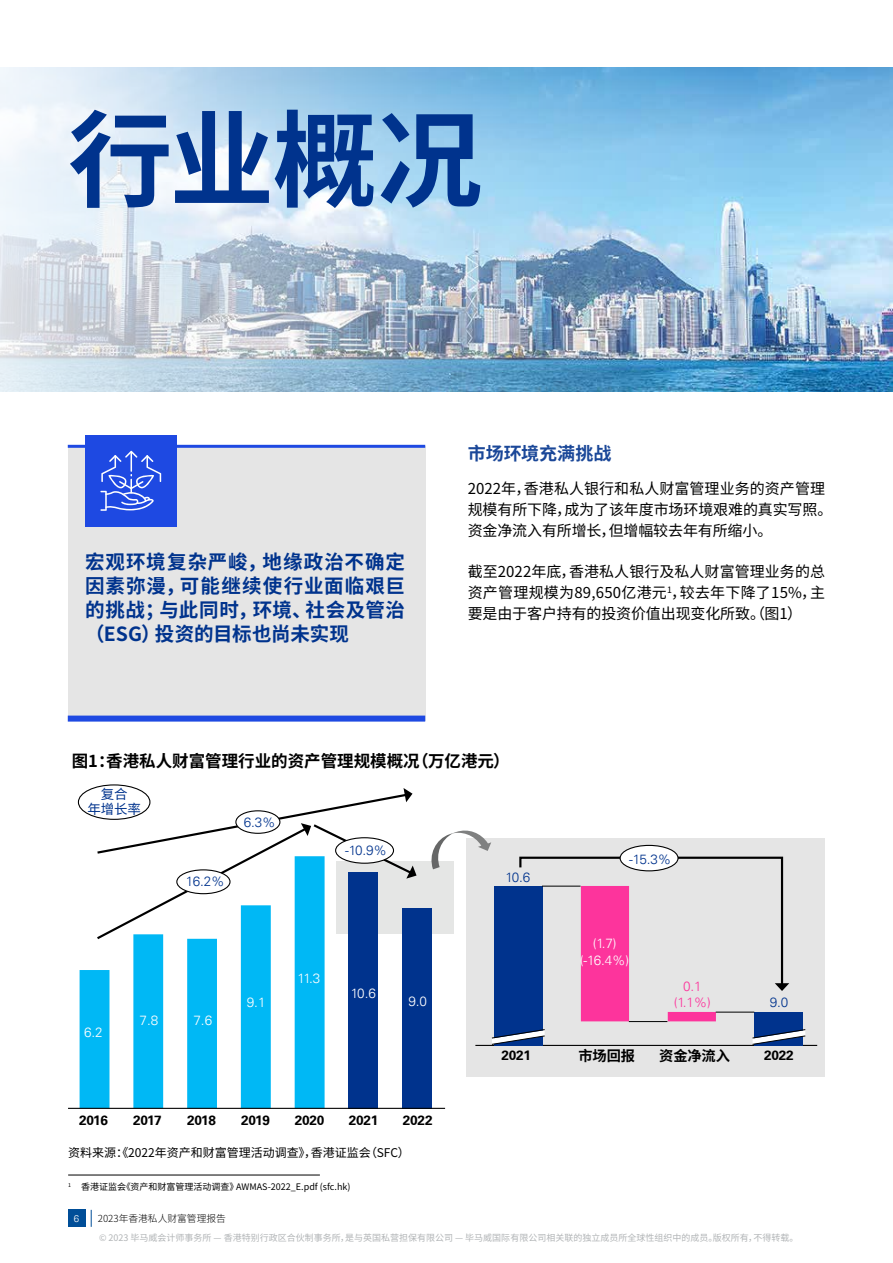
<style>
.page{position:relative;width:893px;height:1263px;background:#fff}
.page>*{position:absolute;margin:0;border:0;box-sizing:border-box;transform-origin:0 0}
.t1{font:700 105px "Noto Sans CJ Ksc";color:#00338d}
.t2{font:700 19.5px/24px "Noto Sans CJ Ksc";letter-spacing:.035em;color:#00338d;text-align:justify}
.t3{font:700 18px "Noto Sans CJ Ksc";color:#1a4798}
.t4{font:700 16.5px "Noto Sans CJ Ksc";color:#000}
.t5{font:15px/21px "Noto Sans CJ Ksc";letter-spacing:-.01em;color:#000}
.t6{font:700 14.25px "Noto Sans CJ Ksc";letter-spacing:-.01em;color:#000}
.t7{font:700 13.5px "Univers 65";letter-spacing:-.01em;color:#000}
.t8{font:300 13.5px/16.2px "Univers 45";color:#fff;text-align:center}
.t9{font:300 13.5px "Univers 45";letter-spacing:-.07em;color:#00338d}
.t10{font:300 13.5px/16.2px "Univers 45";color:#fd349c;text-align:center}
.t11{font:13.5px/15px "Noto Sans CJ Ksc";letter-spacing:-.01em;color:#00338d;text-align:center}
.t12{font:13.05px "Arial";color:#243e86}
.t13{font:12px "Noto Sans CJ Ksc";color:#000}
.t14{font:300 9.75px "Noto Sans CJ Ksc";color:#000}
.t15{font:300 9.75px "Universfor KPMG";color:#fff}
.t16{font:9px "Noto Sans CJ Ksc";color:#b1b4b6}
.t17{font:9px "Noto Sans CJ Ksc";color:#000}
</style>
<div class="page">
<svg style="left:91px;top:1210px;width:1px;height:17px"></svg>
<div style="left:68px;top:1210px;width:17px;height:17px;background:#004e98"></div>
<div style="left:68px;top:446px;width:357px;height:275px;background:#e5e5e5"></div>
<img style="left:783px;top:68px;width:110px;height:324px">
<img style="left:0;top:68px;width:783px;height:324px">
<hr style="left:68px;top:445px;width:357px;height:3px;background:#1e49e2">
<div style="left:68px;top:716px;width:357px;height:6px;background:#1e49e2"></div>
<div style="left:85px;top:435px;width:92px;height:91px;background:#1e49e2"></div>
<svg style="left:100px;top:451px;width:61px;height:60px"></svg>
<div style="left:467px;top:838px;width:358px;height:238px;background:#e5e5e5"></div>
<div style="left:336px;top:862px;width:117px;height:72px;background:#e5e6e5"></div>
<div style="left:348px;top:872px;width:30px;height:236px;background:#00338d"></div>
<div style="left:402px;top:908px;width:30px;height:200px;background:#00338d"></div>
<svg style="left:80px;top:941px;width:245px;height:167px;fill:#00b8f5"></svg>
<hr style="left:68px;top:1108px;width:377px;height:1px;background:#000">
<hr style="left:475px;top:1045px;width:342px;height:1px;background:#000">
<svg style="left:95px;top:788px;width:322px;height:153px"></svg>
<div style="left:236px;top:811px;width:44px;height:22px;background:#fff;border-radius:50%"></div>
<div style="left:235px;top:810px;width:45px;height:24px;border:1px solid #000;border-radius:50%"></div>
<div style="left:177px;top:870px;width:53px;height:24px;background:#fff;border-radius:50%"></div>
<div style="left:176px;top:869px;width:55px;height:25px;border:1px solid #000;border-radius:50%"></div>
<div style="left:336px;top:838px;width:57px;height:25px;background:#fff;border-radius:50%"></div>
<div style="left:335px;top:837px;width:59px;height:27px;border:1px solid #000;border-radius:50%"></div>
<svg style="left:428px;top:830px;width:63px;height:39px"></svg>
<div style="left:494px;top:886px;width:48px;height:159px;background:#00338d"></div>
<div style="left:755px;top:1012px;width:48px;height:33px;background:#00338d"></div>
<svg style="left:519px;top:855px;width:270px;height:166px"></svg>
<hr style="left:542px;top:886px;width:38px;height:1px;background:#000101">
<hr style="left:629px;top:1021px;width:38px;height:1px;background:#000101">
<hr style="left:716px;top:1012px;width:38px;height:1px;background:#000101">
<div style="left:620px;top:845px;width:58px;height:26px;background:#fff;border-radius:50%"></div>
<div style="left:620px;top:845px;width:59px;height:26px;border:1px solid #000;border-radius:50%"></div>
<svg style="left:491px;top:1029px;width:54px;height:16px"></svg>
<svg style="left:752px;top:1029px;width:54px;height:16px"></svg>
<hr style="left:68px;top:1175px;width:252px;height:1px;background:#000">
<div style="left:78px;top:785px;width:72px;height:34px;background:#fff;border-radius:50%"></div>
<div style="left:78px;top:784px;width:72px;height:36px;border:1px solid #000;border-radius:50%"></div>
<h1 class="t1" style="left:68px;top:101px;width:416px">行业概况</h1>
<h2 class="t2" style="left:85px;top:550px;width:321px">宏观环境复杂严峻，地缘政治不确定因素弥漫，可能继续使行业面临艰巨的挑战；与此同时，环境、社会及管治（ESG）投资的目标也尚未实现</h2>
<p class="t3" style="left:468px;top:443px;width:145px">市场环境充满挑战</p>
<p class="t5" style="left:468px;top:478px;width:366px">2022年，香港私人银行和私人财富管理业务的资产管理规模有所下降，成为了该年度市场环境艰难的真实写照。资金净流入有所增长，但增幅较去年有所缩小。</p>
<p class="t5" style="left:468px;top:561px;width:359px;text-align:justify">截至2022年底，香港私人银行及私人财富管理业务的总资产管理规模为89,650亿港元<sup>1</sup>，较去年下降了15%，主要是由于客户持有的投资价值出现变化所致。（图1）</p>
<p class="t4" style="left:72px;top:752px;width:439px">图1：香港私人财富管理行业的资产管理规模概况（万亿港元）</p>
<p class="t11" style="left:87px;top:786px;width:55px">复合<br>年增长率</p>
<p class="t9" style="left:186px;top:873px;width:40px">16.2%</p>
<p class="t9" style="left:244px;top:814px;width:33px">6.3%</p>
<p class="t9" style="left:345px;top:842px;width:43px">-10.9%</p>
<p class="t12" style="left:349px;top:842px;width:39px">10.9%</p>
<p class="t8" style="left:84px;top:1024px;width:20px">6.2</p>
<p class="t8" style="left:140px;top:1012px;width:20px">7.8</p>
<p class="t8" style="left:193px;top:1012px;width:20px">7.6</p>
<p class="t8" style="left:247px;top:994px;width:20px">9.1</p>
<p class="t8" style="left:297px;top:970px;width:24px">11.3</p>
<p class="t8" style="left:351px;top:985px;width:27px">10.6</p>
<p class="t8" style="left:408px;top:993px;width:20px">9.0</p>
<p class="t7" style="left:79px;top:1112px;width:30px">2016</p>
<p class="t7" style="left:133px;top:1112px;width:30px">2017</p>
<p class="t7" style="left:187px;top:1112px;width:30px">2018</p>
<p class="t7" style="left:241px;top:1112px;width:30px">2019</p>
<p class="t7" style="left:295px;top:1112px;width:31px">2020</p>
<p class="t7" style="left:349px;top:1112px;width:31px">2021</p>
<p class="t7" style="left:403px;top:1112px;width:31px">2022</p>
<p class="t13" style="left:68px;top:1146px;width:343px">资料来源：《2022年资产和财富管理活动调查》，香港证监会（SFC）</p>
<p class="t17" style="left:68px;top:1181px;width:284px"><sup>1</sup> 香港证监会《资产和财富管理活动调查》AWMAS-2022_E.pdf (sfc.hk)</p>
<p class="t15" style="left:74px;top:1212px;width:7px">6</p>
<p class="t14" style="left:98px;top:1213px;width:130px">2023年香港私人财富管理报告</p>
<p class="t9" style="left:505px;top:869px;width:26px">10.6</p>
<p class="t9" style="left:629px;top:851px;width:44px">-15.3%</p>
<p class="t8" style="left:580px;top:935px;width:51px">(1.7) (-16.4%)</p>
<p class="t10" style="left:674px;top:978px;width:39px">0.1 (1.1%)</p>
<p class="t9" style="left:770px;top:994px;width:20px">9.0</p>
<p class="t7" style="left:501px;top:1047px;width:31px">2021</p>
<p class="t6" style="left:578px;top:1048px;width:58px">市场回报</p>
<p class="t6" style="left:659px;top:1048px;width:72px">资金净流入</p>
<p class="t7" style="left:764px;top:1047px;width:31px">2022</p>
<p class="t16" style="left:99px;top:1232px;width:701px">© 2023 毕马威会计师事务所 — 香港特别行政区合伙制事务所，是与英国私营担保有限公司 — 毕马威国际有限公司相关联的独立成员所全球性组织中的成员。版权所有，不得转载。</p>
</div>
